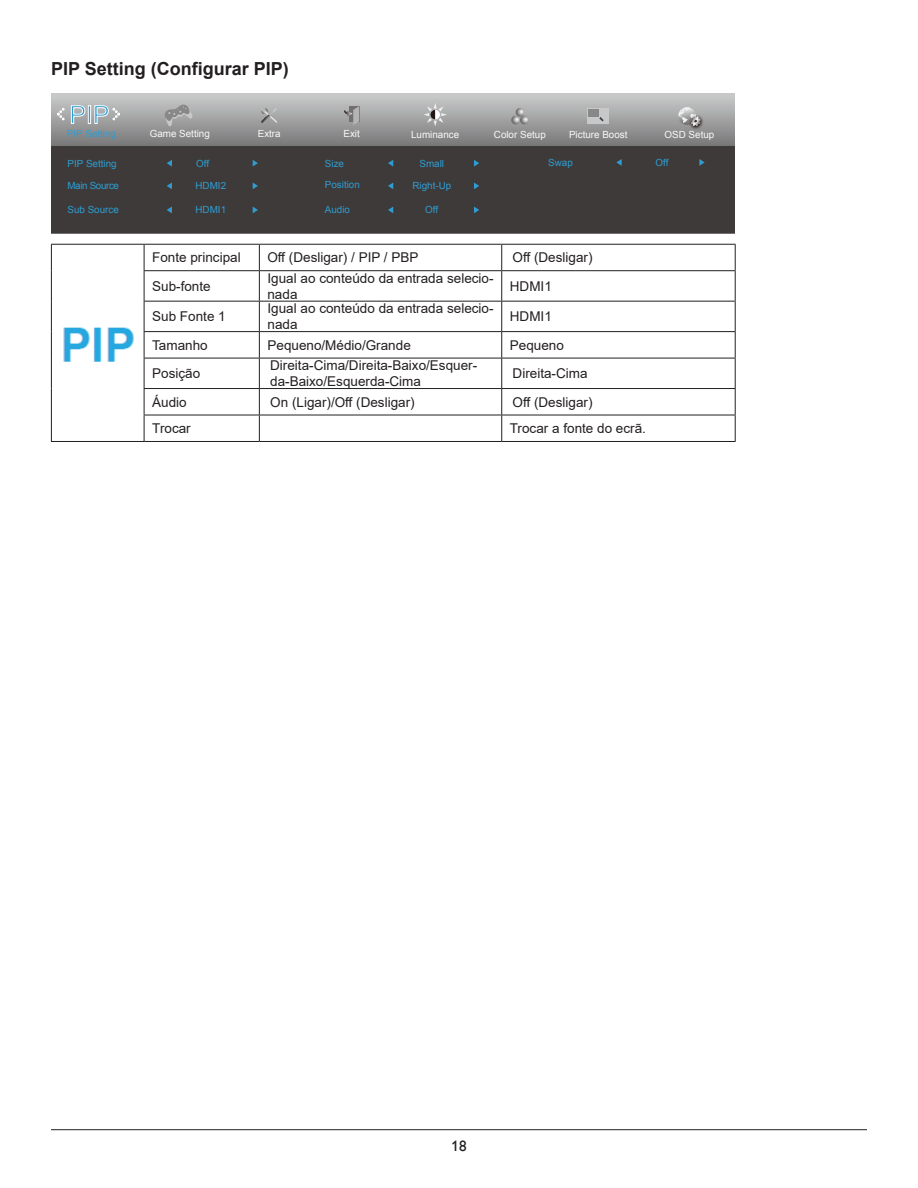
<style>
.page{position:relative;width:918px;height:1188px;background:#fff}
.page>*{position:absolute;margin:0;border:0;box-sizing:border-box;transform-origin:0 0}
.t1{font:24.75px "Arial";color:#309dd2}
.t2{font:700 18px "Arial";color:#231f20}
.t3{font:15px "Gill Sans Alt One WGL";color:#231f20}
.t4{font:13.5px/16.2px "Arial";color:#231f20}
.t5{font:9.9px "Arial";color:#309dd2}
.t6{font:9.9px "Arial";color:#f9f9f9}
.t7{font:9.9px "Arial";letter-spacing:-.035em;color:#309dd2}
</style>
<div class="page">
<hr style="left:51px;top:1129px;width:816px;height:1px;background:#231f20">
<svg style="left:51px;top:94px;width:683px;height:52px;background:#a0a0a1"></svg>
<div style="left:51px;top:146px;width:683px;height:87px;background:#3d3a39"></div>
<svg style="left:344px;top:106px;width:15px;height:19px"></svg>
<svg style="left:261px;top:108px;width:18px;height:16px"></svg>
<svg style="left:423px;top:103px;width:24px;height:23px"></svg>
<svg style="left:511px;top:108px;width:18px;height:16px"></svg>
<svg style="left:167px;top:160px;width:5px;height:7px"></svg>
<svg style="left:253px;top:160px;width:5px;height:7px"></svg>
<svg style="left:616px;top:159px;width:6px;height:7px"></svg>
<svg style="left:699px;top:159px;width:6px;height:7px"></svg>
<div style="left:588px;top:109px;width:21px;height:15px;background:#c7c8c9"></div>
<div style="left:588px;top:109px;width:10px;height:7px;background:#898888"></div>
<svg style="left:599px;top:117px;width:5px;height:4px"></svg>
<svg style="left:167px;top:207px;width:5px;height:6px"></svg>
<svg style="left:253px;top:207px;width:5px;height:6px"></svg>
<svg style="left:71px;top:105px;width:14px;height:19px"></svg>
<div style="left:88px;top:105px;width:3px;height:19px;border:1px solid #fff"></div>
<svg style="left:165px;top:104px;width:28px;height:23px"></svg>
<img style="left:688px;top:113px;width:17px;height:18px">
<svg style="left:678px;top:107px;width:23px;height:19px"></svg>
<svg style="left:57px;top:108px;width:8px;height:13px"></svg>
<svg style="left:94px;top:105px;width:26px;height:19px"></svg>
<svg style="left:167px;top:183px;width:5px;height:6px"></svg>
<svg style="left:253px;top:183px;width:5px;height:6px"></svg>
<svg style="left:388px;top:160px;width:5px;height:7px"></svg>
<svg style="left:474px;top:160px;width:5px;height:7px"></svg>
<svg style="left:388px;top:207px;width:5px;height:6px"></svg>
<svg style="left:474px;top:207px;width:5px;height:6px"></svg>
<svg style="left:388px;top:183px;width:5px;height:6px"></svg>
<svg style="left:474px;top:183px;width:5px;height:6px"></svg>
<hr style="left:51px;top:244px;width:93px;height:1px;background:#231f20">
<svg style="left:51px;top:245px;width:1px;height:26px"></svg>
<hr style="left:144px;top:244px;width:115px;height:1px;background:#231f20">
<svg style="left:144px;top:245px;width:1px;height:25px"></svg>
<hr style="left:259px;top:244px;width:243px;height:1px;background:#231f20">
<svg style="left:259px;top:245px;width:1px;height:25px"></svg>
<hr style="left:502px;top:244px;width:234px;height:1px;background:#231f20">
<svg style="left:501px;top:245px;width:1px;height:25px"></svg>
<svg style="left:735px;top:245px;width:1px;height:25px"></svg>
<hr style="left:51px;top:271px;width:1px;height:30px;background:#231f20">
<hr style="left:144px;top:270px;width:115px;height:1px;background:#231f20">
<hr style="left:144px;top:271px;width:1px;height:30px;background:#231f20">
<hr style="left:259px;top:270px;width:243px;height:1px;background:#231f20">
<hr style="left:259px;top:271px;width:1px;height:30px;background:#231f20">
<hr style="left:502px;top:270px;width:234px;height:1px;background:#231f20">
<hr style="left:501px;top:271px;width:1px;height:30px;background:#231f20">
<hr style="left:735px;top:271px;width:1px;height:30px;background:#231f20">
<hr style="left:51px;top:301px;width:1px;height:31px;background:#231f20">
<hr style="left:144px;top:301px;width:115px;height:1px;background:#231f20">
<hr style="left:259px;top:301px;width:243px;height:1px;background:#231f20">
<hr style="left:502px;top:301px;width:234px;height:1px;background:#231f20">
<svg style="left:51px;top:332px;width:1px;height:26px"></svg>
<hr style="left:144px;top:331px;width:115px;height:1px;background:#231f20">
<svg style="left:144px;top:302px;width:1px;height:56px"></svg>
<hr style="left:259px;top:331px;width:243px;height:1px;background:#231f20">
<svg style="left:259px;top:302px;width:1px;height:56px"></svg>
<hr style="left:502px;top:331px;width:234px;height:1px;background:#231f20">
<svg style="left:501px;top:302px;width:1px;height:56px"></svg>
<svg style="left:735px;top:302px;width:1px;height:56px"></svg>
<hr style="left:51px;top:358px;width:1px;height:31px;background:#231f20">
<hr style="left:144px;top:358px;width:115px;height:1px;background:#231f20">
<hr style="left:144px;top:358px;width:1px;height:30px;background:#231f20">
<hr style="left:259px;top:358px;width:243px;height:1px;background:#231f20">
<hr style="left:259px;top:358px;width:1px;height:30px;background:#231f20">
<hr style="left:502px;top:358px;width:234px;height:1px;background:#231f20">
<hr style="left:501px;top:358px;width:1px;height:30px;background:#231f20">
<hr style="left:735px;top:358px;width:1px;height:30px;background:#231f20">
<hr style="left:144px;top:388px;width:115px;height:1px;background:#231f20">
<hr style="left:259px;top:388px;width:243px;height:1px;background:#231f20">
<hr style="left:502px;top:388px;width:234px;height:1px;background:#231f20">
<svg style="left:51px;top:389px;width:1px;height:52px"></svg>
<hr style="left:144px;top:415px;width:115px;height:1px;background:#231f20">
<svg style="left:144px;top:389px;width:1px;height:52px"></svg>
<hr style="left:259px;top:415px;width:243px;height:1px;background:#231f20">
<svg style="left:259px;top:389px;width:1px;height:52px"></svg>
<hr style="left:502px;top:415px;width:234px;height:1px;background:#231f20">
<svg style="left:501px;top:389px;width:1px;height:52px"></svg>
<svg style="left:735px;top:389px;width:1px;height:52px"></svg>
<hr style="left:51px;top:441px;width:93px;height:1px;background:#231f20">
<hr style="left:144px;top:441px;width:115px;height:1px;background:#231f20">
<hr style="left:259px;top:441px;width:243px;height:1px;background:#231f20">
<hr style="left:502px;top:441px;width:234px;height:1px;background:#231f20">
<img style="left:63px;top:327px;width:71px;height:35px">
<h2 class="t2" style="left:51px;top:56px;width:239px">PIP Setting (Configurar PIP)</h2>
<h1 class="t1" style="left:69px;top:99px;width:41px">PIP</h1>
<p class="t6" style="left:150px;top:127px;width:62px">Game Setting</p>
<p class="t6" style="left:665px;top:128px;width:51px">OSD Setup</p>
<p class="t5" style="left:67px;top:127px;width:51px">PIP Setting</p>
<p class="t6" style="left:258px;top:128px;width:24px">Extra</p>
<p class="t6" style="left:343px;top:128px;width:18px">Exit</p>
<p class="t6" style="left:411px;top:128px;width:50px">Luminance</p>
<p class="t6" style="left:494px;top:128px;width:53px">Color Setup</p>
<p class="t5" style="left:325px;top:157px;width:21px">Size</p>
<p class="t5" style="left:325px;top:179px;width:36px">Position</p>
<p class="t6" style="left:569px;top:128px;width:60px">Picture Boost</p>
<p class="t5" style="left:548px;top:156px;width:26px">Swap</p>
<p class="t5" style="left:656px;top:156px;width:14px">Off</p>
<p class="t5" style="left:67px;top:157px;width:51px">PIP Setting</p>
<p class="t5" style="left:196px;top:157px;width:15px">Off</p>
<p class="t7" style="left:67px;top:179px;width:53px">Main Source</p>
<p class="t5" style="left:420px;top:157px;width:26px">Small</p>
<p class="t5" style="left:425px;top:204px;width:15px">Off</p>
<p class="t5" style="left:196px;top:179px;width:32px">HDMI2</p>
<p class="t5" style="left:412px;top:179px;width:40px">Right-Up</p>
<p class="t5" style="left:67px;top:204px;width:53px">Sub Source</p>
<p class="t5" style="left:196px;top:204px;width:32px">HDMI1</p>
<p class="t5" style="left:325px;top:204px;width:27px">Audio</p>
<p class="t4" style="left:152px;top:249px;width:90px">Fonte principal</p>
<p class="t4" style="left:267px;top:249px;width:153px">Off (Desligar) / PIP / PBP</p>
<p class="t4" style="left:513px;top:249px;width:81px">Off (Desligar)</p>
<p class="t4" style="left:152px;top:278px;width:60px">Sub-fonte</p>
<p class="t4" style="left:267px;top:270px;width:228px">Igual ao conteúdo da entrada selecio&shy;nada</p>
<p class="t4" style="left:510px;top:278px;width:43px">HDMI1</p>
<p class="t4" style="left:152px;top:308px;width:75px">Sub Fonte 1</p>
<p class="t4" style="left:268px;top:300px;width:228px">Igual ao conteúdo da entrada selecio&shy;nada</p>
<p class="t4" style="left:510px;top:308px;width:43px">HDMI1</p>
<p class="t4" style="left:152px;top:337px;width:57px">Tamanho</p>
<p class="t4" style="left:268px;top:337px;width:145px">Pequeno/Médio/Grande</p>
<p class="t4" style="left:510px;top:337px;width:56px">Pequeno</p>
<p class="t4" style="left:152px;top:365px;width:50px">Posição</p>
<p class="t4" style="left:270px;top:357px;width:209px">Direita-Cima/Direita-Baixo/Esquer&shy;da-Baixo/Esquerda-Cima</p>
<p class="t4" style="left:513px;top:365px;width:76px">Direita-Cima</p>
<p class="t4" style="left:152px;top:394px;width:36px">Áudio</p>
<p class="t4" style="left:270px;top:394px;width:146px">On (Ligar)/Off (Desligar)</p>
<p class="t4" style="left:513px;top:394px;width:81px">Off (Desligar)</p>
<p class="t4" style="left:152px;top:420px;width:40px">Trocar</p>
<p class="t4" style="left:510px;top:420px;width:138px">Trocar a fonte do ecrã.</p>
<p class="t3" style="left:452px;top:1135px;width:16px">18</p>
</div>
